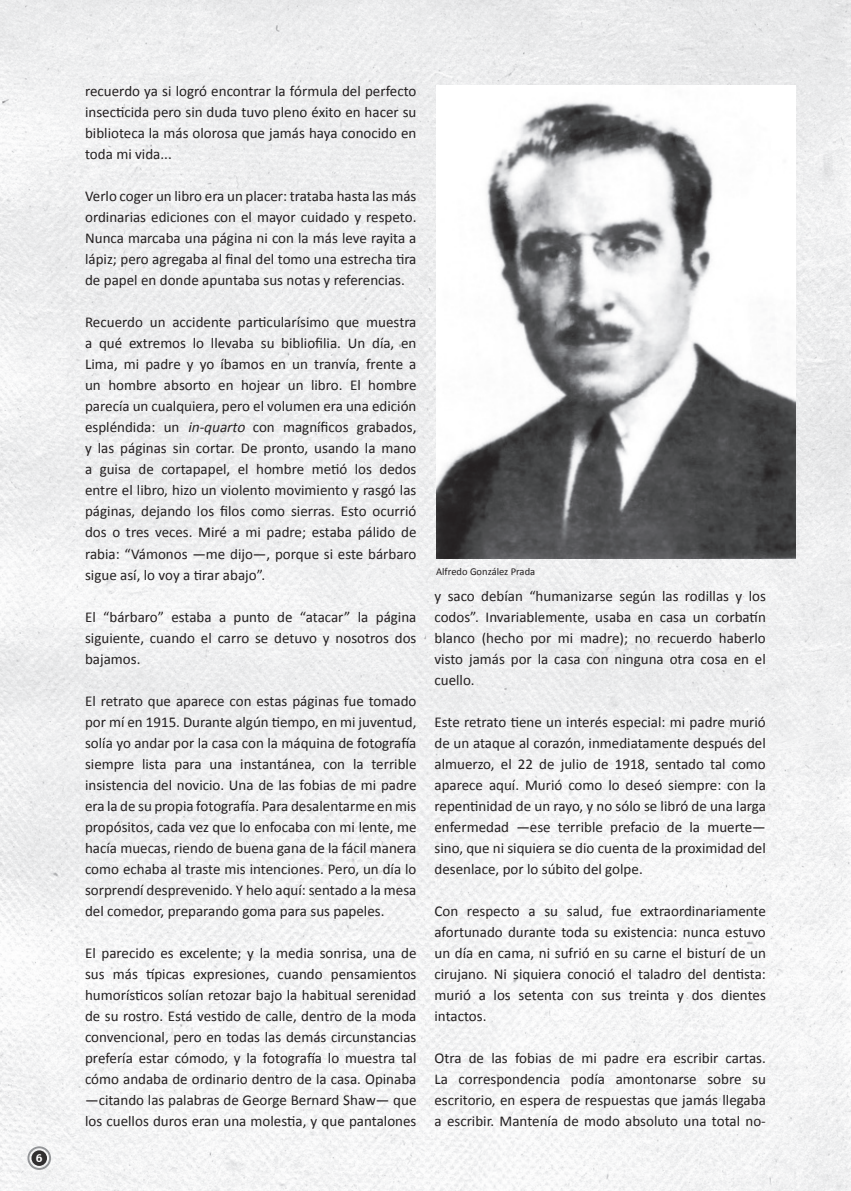
<style>
.page{position:relative;width:851px;height:1191px;background:#fff}
.page>*{position:absolute;margin:0;border:0;box-sizing:border-box;transform-origin:0 0}
.t1{font:15px/21px "Calibri";color:#231f20;text-align:justify}
.Leyemda{font:10.5px "Calibri";color:#231f20}
.t2{font:10.5px "Charcoal";color:#fff}
.s1{font-style:italic}
</style>
<div class="page">
<img style="left:0;top:0;width:850px;height:1191px">
<img style="left:436px;top:85px;width:359px;height:474px">
<svg style="left:27px;top:1146px;width:24px;height:24px"></svg>
<div style="left:31px;top:1150px;width:16px;height:15px;background:#312f30;border-radius:50%"></div>
<p class="t2" style="left:36px;top:1151px;width:8px">6</p>
<p class="t1" style="left:85px;top:80px;width:333px">recuerdo ya si logró encontrar la fórmula del perfecto insecticida pero sin duda tuvo pleno éxito en hacer su biblioteca la más olorosa que jamás haya conocido en toda mi vida...</p>
<p class="t1" style="left:85px;top:185px;width:333px">Verlo coger un libro era un placer: trataba hasta las más ordinarias ediciones con el mayor cuidado y respeto.<br>Nunca marcaba una página ni con la más leve rayita a lápiz; pero agregaba al final del tomo una estrecha tira de papel en donde apuntaba sus notas y referencias.</p>
<p class="t1" style="left:85px;top:311px;width:333px">Recuerdo un accidente particularísimo que muestra a qué extremos lo llevaba su bibliofilia. Un día, en Lima, mi padre y yo íbamos en un tranvía, frente a un hombre absorto en hojear un libro. El hombre parecía un cualquiera, pero el volumen era una edición espléndida: un <span class="s1">in-quarto</span> con magníficos grabados, y las páginas sin cortar. De pronto, usando la mano a guisa de cortapapel, el hombre metió los dedos entre el libro, hizo un violento movimiento y rasgó las páginas, dejando los filos como sierras. Esto ocurrió dos o tres veces. Miré a mi padre; estaba pálido de rabia: “Vámonos —me dijo—, porque si este bárbaro sigue así, lo voy a tirar abajo”.</p>
<p class="t1" style="left:85px;top:605px;width:333px">El “bárbaro” estaba a punto de “atacar” la página siguiente, cuando el carro se detuvo y nosotros dos bajamos.</p>
<p class="t1" style="left:85px;top:689px;width:333px">El retrato que aparece con estas páginas fue tomado por mí en 1915. Durante algún tiempo, en mi juventud, solía yo andar por la casa con la máquina de fotografía siempre lista para una instantánea, con la terrible insistencia del novicio. Una de las fobias de mi padre era la de su propia fotografía. Para desalentarme en mis propósitos, cada vez que lo enfocaba con mi lente, me hacía muecas, riendo de buena gana de la fácil manera como echaba al traste mis intenciones. Pero, un día lo sorprendí desprevenido. Y helo aquí: sentado a la mesa del comedor, preparando goma para sus papeles.</p>
<p class="t1" style="left:85px;top:941px;width:333px">El parecido es excelente; y la media sonrisa, una de sus más típicas expresiones, cuando pensamientos humorísticos solían retozar bajo la habitual serenidad de su rostro. Está vestido de calle, dentro de la moda convencional, pero en todas las demás circunstancias prefería estar cómodo, y la fotografía lo muestra tal cómo andaba de ordinario dentro de la casa. Opinaba —citando las palabras de George Bernard Shaw— que los cuellos duros eran una molestia, y que pantalones</p>
<p class="Leyemda" style="left:436px;top:564px;width:101px">Alfredo González Prada</p>
<p class="t1" style="left:434px;top:584px;width:333px">y saco debían “humanizarse según las rodillas y los codos”. Invariablemente, usaba en casa un corbatín blanco (hecho por mi madre); no recuerdo haberlo visto jamás por la casa con ninguna otra cosa en el cuello.</p>
<p class="t1" style="left:434px;top:710px;width:333px">Este retrato tiene un interés especial: mi padre murió de un ataque al corazón, inmediatamente después del almuerzo, el 22 de julio de 1918, sentado tal como aparece aquí. Murió como lo deseó siempre: con la repentinidad de un rayo, y no sólo se libró de una larga enfermedad —ese terrible prefacio de la muerte— sino, que ni siquiera se dio cuenta de la proximidad del desenlace, por lo súbito del golpe.</p>
<p class="t1" style="left:434px;top:899px;width:333px">Con respecto a su salud, fue extraordinariamente afortunado durante toda su existencia: nunca estuvo un día en cama, ni sufrió en su carne el bisturí de un cirujano. Ni siquiera conoció el taladro del dentista: murió a los setenta con sus treinta y dos dientes intactos.</p>
<p class="t1" style="left:434px;top:1046px;width:333px">Otra de las fobias de mi padre era escribir cartas.<br>La correspondencia podía amontonarse sobre su escritorio, en espera de respuestas que jamás llegaba a escribir. Mantenía de modo absoluto una total no-</p>
</div>
